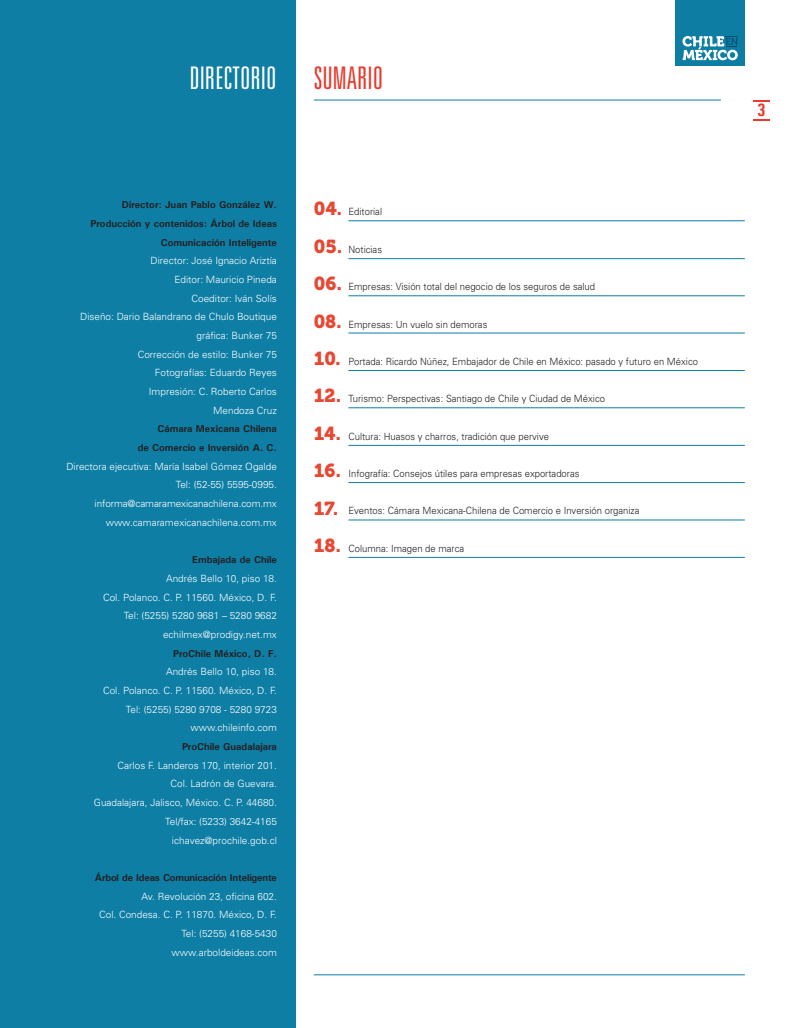
<style>
.page{position:relative;width:798px;height:1028px;background:#fff}
.page>*{position:absolute;margin:0;border:0;box-sizing:border-box;transform-origin:0 0}
.t1{font:300 ultra-condensed 31.12px "Univers";color:#fff}
.t2{font:300 ultra-condensed 31.12px "Univers";color:#e73b2e}
.t3{font:18.62px "Museo 900";letter-spacing:-.01em;color:#e74834}
.t4{font:700 17.75px "Univers Condensed";color:#e73b2e}
.t5{font:300 10px/18.6px "Univers";color:#fff;text-align:right}
.t6{font:300 10px "Univers";color:#231f20;scale:.95 1}
.t7{font:700 10px/18.6px "Univers";color:#231f20;text-align:right}
</style>
<div class="page">
<svg style="left:753px;top:119px;width:16px;height:2px"></svg>
<svg style="left:753px;top:100px;width:16px;height:1px"></svg>
<hr style="left:314px;top:100px;width:406px;height:1px;background:#0d7da4">
<hr style="left:314px;top:974px;width:430px;height:1px;background:#0d7da4">
<div style="left:675px;top:0;width:69px;height:66px;background:#0d7da4"></div>
<svg style="left:682px;top:36px;width:55px;height:24px"></svg>
<hr style="left:348px;top:220px;width:396px;height:1px;background:#0d7da4">
<hr style="left:348px;top:258px;width:396px;height:1px;background:#0d7da4">
<hr style="left:348px;top:295px;width:396px;height:1px;background:#0d7da4">
<hr style="left:348px;top:332px;width:396px;height:1px;background:#0d7da4">
<hr style="left:348px;top:370px;width:396px;height:1px;background:#0d7da4">
<hr style="left:348px;top:407px;width:396px;height:1px;background:#0d7da4">
<hr style="left:348px;top:445px;width:396px;height:1px;background:#0d7da4">
<hr style="left:348px;top:482px;width:396px;height:1px;background:#0d7da4">
<hr style="left:348px;top:519px;width:396px;height:1px;background:#0d7da4">
<hr style="left:348px;top:557px;width:396px;height:1px;background:#0d7da4">
<div style="left:0;top:0;width:295px;height:1028px;background:#0e7ea5"></div>
<p class="t1" style="left:189px;top:62px;width:89px">DIRECTORIO</p>
<p class="t2" style="left:314px;top:62px;width:71px">SUMARIO</p>
<p class="t7" style="left:122px;top:195px;width:156px">Director: Juan Pablo González W.</p>
<p class="t7" style="left:91px;top:214px;width:188px">Producción y contenidos: Árbol de Ideas<br>Comunicación Inteligente</p>
<p class="t5" style="left:150px;top:251px;width:128px">Director: José Ignacio Ariztía</p>
<p class="t5" style="left:174px;top:270px;width:104px">Editor: Mauricio Pineda</p>
<p class="t5" style="left:191px;top:289px;width:87px">Coeditor: Iván Solís</p>
<p class="t5" style="left:80px;top:307px;width:198px">Diseño: Dario Balandrano de Chulo Boutique gráfica: Bunker 75</p>
<p class="t5" style="left:138px;top:345px;width:140px">Corrección de estilo: Bunker 75</p>
<p class="t5" style="left:155px;top:363px;width:123px">Fotografías: Eduardo Reyes</p>
<p class="t5" style="left:149px;top:382px;width:129px">Impresión: C. Roberto Carlos</p>
<p class="t5" style="left:213px;top:401px;width:65px">Mendoza Cruz</p>
<p class="t7" style="left:157px;top:419px;width:121px">Cámara Mexicana Chilena</p>
<p class="t7" style="left:138px;top:438px;width:140px">de Comercio e Inversión A. C.</p>
<p class="t5" style="left:66px;top:457px;width:212px">Directora ejecutiva: María Isabel Gómez Ogalde</p>
<p class="t5" style="left:176px;top:475px;width:103px">Tel: (52-55) 5595-0995.</p>
<p class="t5" style="left:94px;top:494px;width:184px">informa@camaramexicanachilena.com.mx</p>
<p class="t5" style="left:106px;top:513px;width:173px">www.camaramexicanachilena.com.mx</p>
<p class="t7" style="left:192px;top:550px;width:86px">Embajada de Chile</p>
<p class="t5" style="left:166px;top:569px;width:112px">Andrés Bello 10, piso 18.</p>
<p class="t5" style="left:103px;top:587px;width:175px">Col. Polanco. C. P. 11560. México, D. F.</p>
<p class="t5" style="left:124px;top:606px;width:155px">Tel: (5255) 5280 9681 – 5280 9682</p>
<p class="t5" style="left:163px;top:625px;width:115px">echilmex@prodigy.net.mx</p>
<p class="t7" style="left:173px;top:643px;width:105px">ProChile México, D. F.</p>
<p class="t5" style="left:166px;top:662px;width:112px">Andrés Bello 10, piso 18.</p>
<p class="t5" style="left:103px;top:681px;width:175px">Col. Polanco. C. P. 11560. México, D. F.</p>
<p class="t5" style="left:126px;top:700px;width:152px">Tel: (5255) 5280 9708 - 5280 9723</p>
<p class="t5" style="left:190px;top:718px;width:88px">www.chileinfo.com</p>
<p class="t7" style="left:182px;top:737px;width:96px">ProChile Guadalajara</p>
<p class="t5" style="left:118px;top:756px;width:161px">Carlos F. Landeros 170, interior 201.</p>
<p class="t5" style="left:170px;top:774px;width:108px">Col. Ladrón de Guevara.</p>
<p class="t5" style="left:94px;top:793px;width:184px">Guadalajara, Jalisco, México. C. P. 44680.</p>
<p class="t5" style="left:165px;top:812px;width:113px">Tel/fax: (5233) 3642-4165</p>
<p class="t5" style="left:172px;top:830px;width:106px">ichavez@prochile.gob.cl</p>
<p class="t7" style="left:95px;top:868px;width:184px">Árbol de Ideas Comunicación Inteligente</p>
<p class="t5" style="left:141px;top:886px;width:137px">Av. Revolución 23, oficina 602.</p>
<p class="t5" style="left:99px;top:905px;width:179px">Col. Condesa. C. P. 11870. México, D. F.</p>
<p class="t5" style="left:181px;top:924px;width:97px">Tel: (5255) 4168-5430</p>
<p class="t5" style="left:171px;top:942px;width:107px">www.arboldeideas.com</p>
<p class="t3" style="left:314px;top:198px;width:30px">04.</p>
<p class="t3" style="left:314px;top:236px;width:30px">05.</p>
<p class="t3" style="left:314px;top:273px;width:30px">06.</p>
<p class="t3" style="left:314px;top:310px;width:30px">08.</p>
<p class="t3" style="left:314px;top:348px;width:29px">10.</p>
<p class="t3" style="left:314px;top:385px;width:29px">12.</p>
<p class="t3" style="left:314px;top:423px;width:29px">14.</p>
<p class="t3" style="left:314px;top:460px;width:29px">16.</p>
<p class="t3" style="left:314px;top:497px;width:26px">17.</p>
<p class="t3" style="left:314px;top:535px;width:29px">18.</p>
<p class="t6" style="left:348px;top:206px;width:37px">Editorial</p>
<p class="t6" style="left:348px;top:243px;width:37px">Noticias</p>
<p class="t6" style="left:348px;top:280px;width:261px">Empresas: Visión total del negocio de los seguros de salud</p>
<p class="t6" style="left:348px;top:318px;width:148px">Empresas: Un vuelo sin demoras</p>
<p class="t6" style="left:348px;top:355px;width:369px">Portada: Ricardo Núñez, Embajador de Chile en México: pasado y futuro en México</p>
<p class="t6" style="left:348px;top:393px;width:271px">Turismo: Perspectivas: Santiago de Chile y Ciudad de México</p>
<p class="t6" style="left:348px;top:430px;width:212px">Cultura: Huasos y charros, tradición que pervive</p>
<p class="t6" style="left:348px;top:467px;width:245px">Infografía: Consejos útiles para empresas exportadoras</p>
<p class="t6" style="left:348px;top:505px;width:308px">Eventos: Cámara Mexicana-Chilena de Comercio e Inversión organiza</p>
<p class="t6" style="left:348px;top:542px;width:123px">Columna: Imagen de marca</p>
<p class="t4" style="left:756px;top:99px;width:10px">3</p>
</div>
